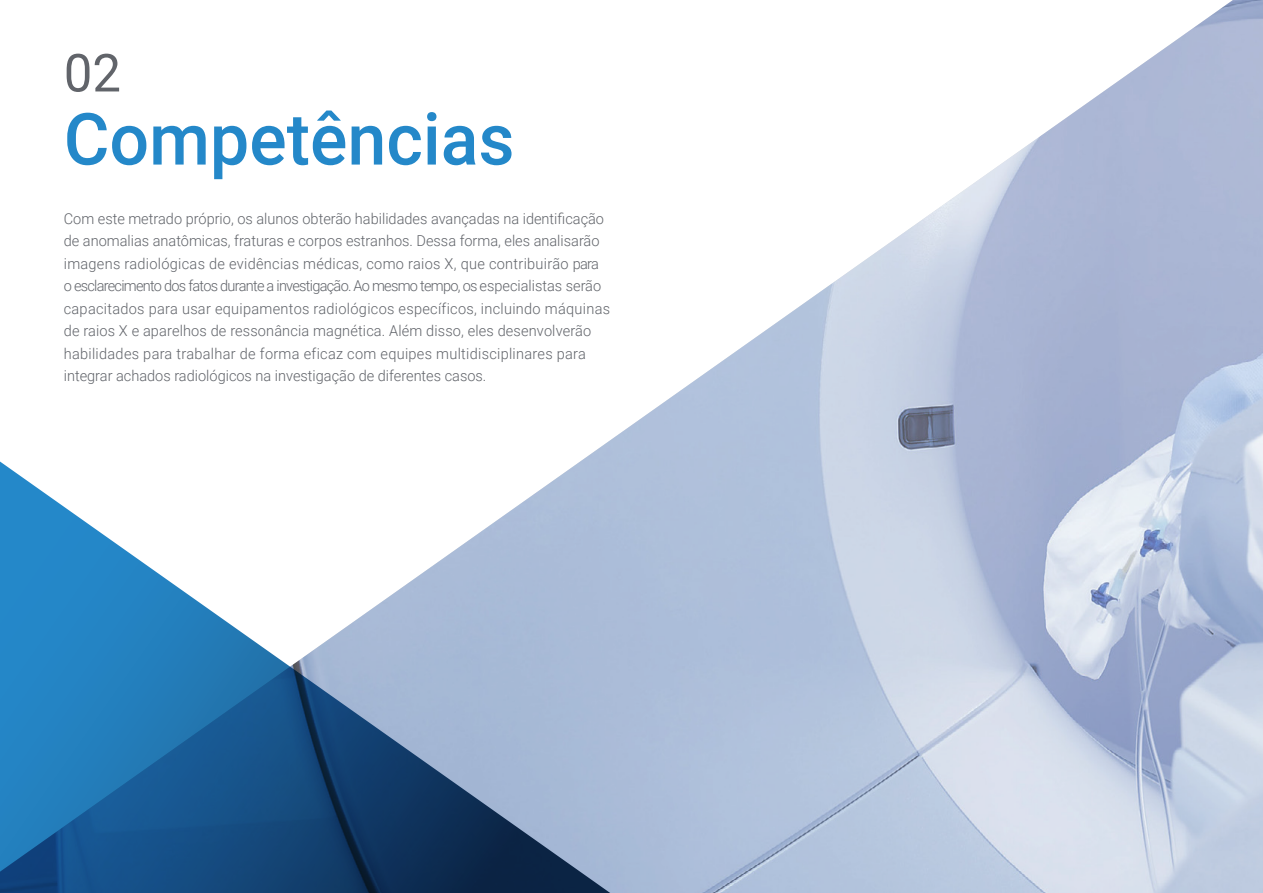
<style>
.page{position:relative;width:1263px;height:893px;background:#fff}
.page>*{position:absolute;margin:0;border:0;box-sizing:border-box;transform-origin:0 0}
.t1{font:500 72px "Roboto";color:#2488c9}
.t2{font:52.5px "Roboto";color:#61646a}
.t3{font:300 15px/22.5px "Roboto";color:#61646a}
</style>
<div class="page">
<img style="left:602px;top:0;width:661px;height:893px">
<svg style="left:0;top:446px;width:640px;height:447px"></svg>
<h2 class="t2" style="left:64px;top:36px;width:59px">02</h2>
<h1 class="t1" style="left:64px;top:89px;width:452px">Competências</h1>
<p class="t3" style="left:64px;top:207px;width:548px">Com este metrado próprio, os alunos obterão habilidades avançadas na identificação de anomalias anatômicas, fraturas e corpos estranhos. Dessa forma, eles analisarão imagens radiológicas de evidências médicas, como raios X, que contribuirão para o esclarecimento dos fatos durante a investigação. Ao mesmo tempo, os especialistas serão capacitados para usar equipamentos radiológicos específicos, incluindo máquinas de raios X e aparelhos de ressonância magnética. Além disso, eles desenvolverão habilidades para trabalhar de forma eficaz com equipes multidisciplinares para integrar achados radiológicos na investigação de diferentes casos.</p>
</div>
